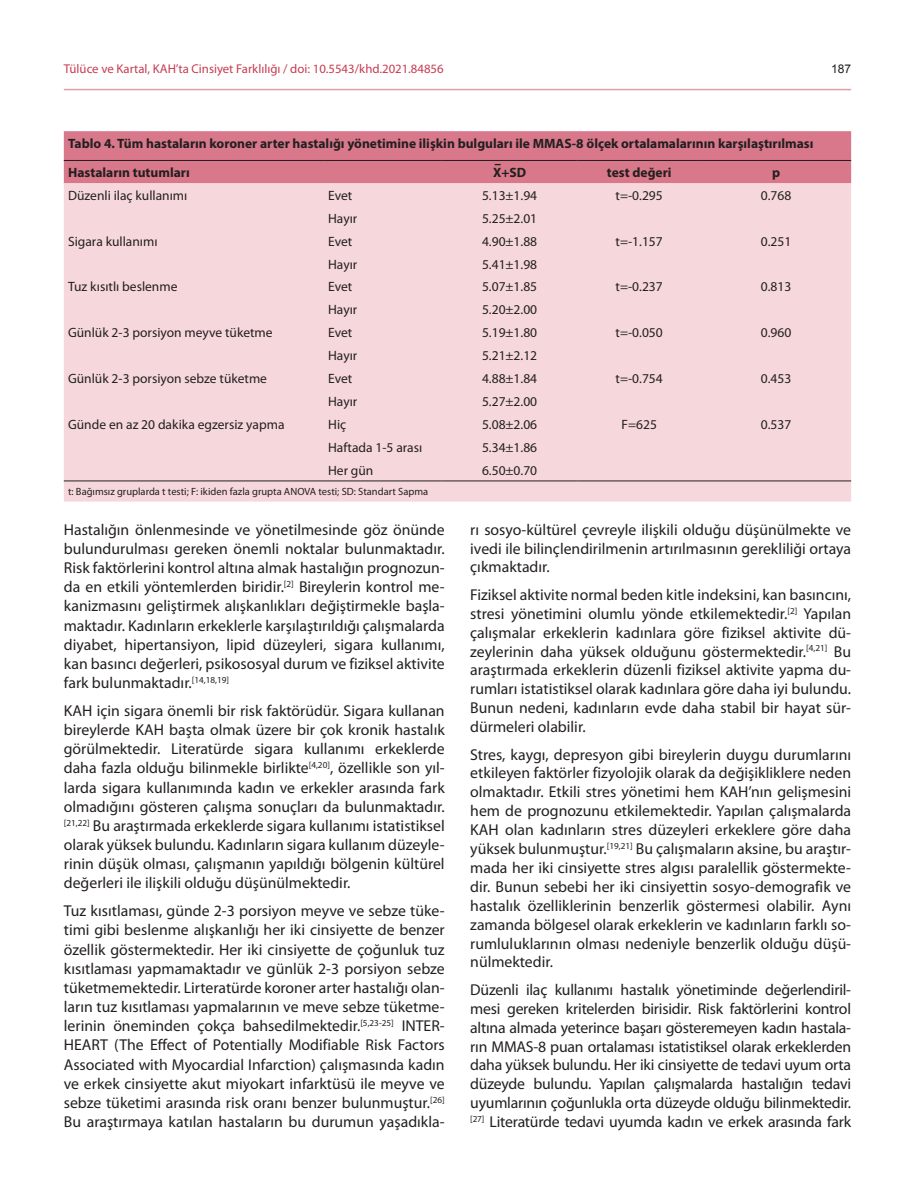
<style>
.page{position:relative;width:915px;height:1191px;background:#fff}
.page>*{position:absolute;margin:0;border:0;box-sizing:border-box;transform-origin:0 0}
.t1{font:15.75px/19.2px "Myriad Pro";color:#231f20;text-align:justify}
.TabloMetin{font:13.5px "Myriad Pro";color:#231f20}
.tablobaşlık{font:700 13.5px "Myriad Pro";color:#231f20}
.t2{font:12.75px "Myriad Pro";color:#c63c51}
.t3{font:12px "Arial";color:#231f20}
.TabloMetin-2{font:10.5px "Myriad Pro";color:#231f20}
</style>
<div class="page">
<hr style="left:64px;top:89px;width:786px;height:1px;background:#e19fa8">
<div style="left:64px;top:131px;width:786px;height:52px;background:#d8788a"></div>
<div style="left:64px;top:183px;width:786px;height:318px;background:#f6d8dc"></div>
<hr style="left:64px;top:480px;width:260px;height:1px;background:#231f20">
<hr style="left:324px;top:480px;width:117px;height:1px;background:#231f20">
<hr style="left:441px;top:480px;width:136px;height:1px;background:#231f20">
<hr style="left:577px;top:480px;width:123px;height:1px;background:#231f20">
<hr style="left:700px;top:480px;width:150px;height:1px;background:#231f20">
<hr style="left:64px;top:160px;width:260px;height:1px;background:#231f20">
<hr style="left:324px;top:160px;width:117px;height:1px;background:#231f20">
<hr style="left:441px;top:160px;width:136px;height:1px;background:#231f20">
<hr style="left:577px;top:160px;width:123px;height:1px;background:#231f20">
<hr style="left:700px;top:160px;width:150px;height:1px;background:#231f20">
<p class="t2" style="left:64px;top:61px;width:381px">Tülüce ve Kartal, KAH’ta Cinsiyet Farklılığı / doi: 10.5543/khd.2021.84856</p>
<p class="t3" style="left:830px;top:60px;width:22px">187</p>
<p class="tablobaşlık" style="left:68px;top:134px;width:746px">Tablo 4. Tüm hastaların koroner arter hastalığı yönetimine ilişkin bulguları ile MMAS-8 ölçek ortalamalarının karşılaştırılması</p>
<p class="tablobaşlık" style="left:68px;top:164px;width:123px">Hastaların tutumları</p>
<p class="tablobaşlık" style="left:493px;top:164px;width:35px">X+SD</p>
<p class="tablobaşlık" style="left:494px;top:155px;width:8px">–</p>
<p class="tablobaşlık" style="left:606px;top:164px;width:66px">test değeri</p>
<p class="tablobaşlık" style="left:771px;top:164px;width:10px">p</p>
<p class="TabloMetin" style="left:68px;top:187px;width:121px">Düzenli ilaç kullanımı</p>
<p class="TabloMetin" style="left:328px;top:187px;width:26px">Evet</p>
<p class="TabloMetin" style="left:482px;top:187px;width:57px">5.13±1.94</p>
<p class="TabloMetin" style="left:615px;top:187px;width:49px">t=-0.295</p>
<p class="TabloMetin" style="left:760px;top:187px;width:32px">0.768</p>
<p class="TabloMetin" style="left:328px;top:210px;width:31px">Hayır</p>
<p class="TabloMetin" style="left:482px;top:210px;width:57px">5.25±2.01</p>
<p class="TabloMetin" style="left:68px;top:233px;width:91px">Sigara kullanımı</p>
<p class="TabloMetin" style="left:328px;top:233px;width:26px">Evet</p>
<p class="TabloMetin" style="left:482px;top:233px;width:57px">4.90±1.88</p>
<p class="TabloMetin" style="left:615px;top:233px;width:49px">t=-1.157</p>
<p class="TabloMetin" style="left:760px;top:233px;width:32px">0.251</p>
<p class="TabloMetin" style="left:328px;top:256px;width:31px">Hayır</p>
<p class="TabloMetin" style="left:482px;top:256px;width:57px">5.41±1.98</p>
<p class="TabloMetin" style="left:68px;top:278px;width:111px">Tuz kısıtlı beslenme</p>
<p class="TabloMetin" style="left:328px;top:278px;width:26px">Evet</p>
<p class="TabloMetin" style="left:482px;top:278px;width:57px">5.07±1.85</p>
<p class="TabloMetin" style="left:615px;top:278px;width:49px">t=-0.237</p>
<p class="TabloMetin" style="left:760px;top:278px;width:32px">0.813</p>
<p class="TabloMetin" style="left:328px;top:301px;width:31px">Hayır</p>
<p class="TabloMetin" style="left:482px;top:301px;width:57px">5.20±2.00</p>
<p class="TabloMetin" style="left:68px;top:324px;width:206px">Günlük 2-3 porsiyon meyve tüketme</p>
<p class="TabloMetin" style="left:328px;top:324px;width:26px">Evet</p>
<p class="TabloMetin" style="left:482px;top:324px;width:57px">5.19±1.80</p>
<p class="TabloMetin" style="left:615px;top:324px;width:49px">t=-0.050</p>
<p class="TabloMetin" style="left:760px;top:324px;width:32px">0.960</p>
<p class="TabloMetin" style="left:328px;top:347px;width:31px">Hayır</p>
<p class="TabloMetin" style="left:482px;top:347px;width:57px">5.21±2.12</p>
<p class="TabloMetin" style="left:68px;top:370px;width:200px">Günlük 2-3 porsiyon sebze tüketme</p>
<p class="TabloMetin" style="left:328px;top:370px;width:26px">Evet</p>
<p class="TabloMetin" style="left:482px;top:370px;width:57px">4.88±1.84</p>
<p class="TabloMetin" style="left:615px;top:370px;width:49px">t=-0.754</p>
<p class="TabloMetin" style="left:760px;top:370px;width:32px">0.453</p>
<p class="TabloMetin" style="left:328px;top:393px;width:31px">Hayır</p>
<p class="TabloMetin" style="left:482px;top:393px;width:57px">5.27±2.00</p>
<p class="TabloMetin" style="left:68px;top:416px;width:218px">Günde en az 20 dakika egzersiz yapma</p>
<p class="TabloMetin" style="left:328px;top:416px;width:20px">Hiç</p>
<p class="TabloMetin" style="left:482px;top:416px;width:57px">5.08±2.06</p>
<p class="TabloMetin" style="left:621px;top:416px;width:37px">F=625</p>
<p class="TabloMetin" style="left:760px;top:416px;width:32px">0.537</p>
<p class="TabloMetin" style="left:328px;top:439px;width:96px">Haftada 1-5 arası</p>
<p class="TabloMetin" style="left:482px;top:439px;width:57px">5.34±1.86</p>
<p class="TabloMetin" style="left:328px;top:462px;width:47px">Her gün</p>
<p class="TabloMetin" style="left:482px;top:462px;width:57px">6.50±0.70</p>
<p class="TabloMetin-2" style="left:68px;top:485px;width:361px">t: Bağımsız gruplarda t testi; F: ikiden fazla grupta ANOVA testi; SD: Standart Sapma</p>
<p class="t1" style="left:64px;top:519px;width:382px">Hastalığın önlenmesinde ve yönetilmesinde göz önünde bulundurulması gereken önemli noktalar bulunmaktadır.<br>Risk faktörlerini kontrol altına almak hastalığın prognozun&shy;da en etkili yöntemlerden biridir.<sup>[2]</sup> Bireylerin kontrol me&shy;kanizmasını geliştirmek alışkanlıkları değiştirmekle başla&shy;maktadır. Kadınların erkeklerle karşılaştırıldığı çalışmalarda diyabet, hipertansiyon, lipid düzeyleri, sigara kullanımı, kan basıncı değerleri, psikososyal durum ve fiziksel aktivite fark bulunmaktadır.<sup>[14,18,19]</sup></p>
<p class="t1" style="left:64px;top:700px;width:382px">KAH için sigara önemli bir risk faktörüdür. Sigara kullanan bireylerde KAH başta olmak üzere bir çok kronik hastalık görülmektedir. Literatürde sigara kullanımı erkeklerde daha fazla olduğu bilinmekle birlikte<sup>[4,20]</sup>, özellikle son yıl&shy;larda sigara kullanımında kadın ve erkekler arasında fark olmadığını gösteren çalışma sonuçları da bulunmaktadır. <sup>[21,22]</sup> Bu araştırmada erkeklerde sigara kullanımı istatistiksel olarak yüksek bulundu. Kadınların sigara kullanım düzeyle&shy;rinin düşük olması, çalışmanın yapıldığı bölgenin kültürel değerleri ile ilişkili olduğu düşünülmektedir.</p>
<p class="t1" style="left:64px;top:901px;width:382px">Tuz kısıtlaması, günde 2-3 porsiyon meyve ve sebze tüke&shy;timi gibi beslenme alışkanlığı her iki cinsiyette de benzer özellik göstermektedir. Her iki cinsiyette de çoğunluk tuz kısıtlaması yapmamaktadır ve günlük 2-3 porsiyon sebze tüketmemektedir. Lirteratürde koroner arter hastalığı olan&shy;ların tuz kısıtlaması yapmalarının ve meve sebze tüketme&shy;lerinin öneminden çokça bahsedilmektedir.<sup>[5,23-25]</sup> INTER-HEART (The Effect of Potentially Modifiable Risk Factors Associated with Myocardial Infarction) çalışmasında kadın ve erkek cinsiyette akut miyokart infarktüsü ile meyve ve sebze tüketimi arasında risk oranı benzer bulunmuştur.<sup>[26] </sup>Bu araştırmaya katılan hastaların bu durumun yaşadıkla-</p>
<p class="t1" style="left:470px;top:519px;width:382px">rı sosyo-kültürel çevreyle ilişkili olduğu düşünülmekte ve ivedi ile bilinçlendirilmenin artırılmasının gerekliliği ortaya çıkmaktadır.</p>
<p class="t1" style="left:470px;top:585px;width:382px">Fiziksel aktivite normal beden kitle indeksini, kan basıncını, stresi yönetimini olumlu yönde etkilemektedir.<sup>[2]</sup> Yapılan çalışmalar erkeklerin kadınlara göre fiziksel aktivite dü&shy;zeylerinin daha yüksek olduğunu göstermektedir.<sup>[4,21]</sup> Bu araştırmada erkeklerin düzenli fiziksel aktivite yapma du&shy;rumları istatistiksel olarak kadınlara göre daha iyi bulundu.<br>Bunun nedeni, kadınların evde daha stabil bir hayat sür&shy;dürmeleri olabilir.</p>
<p class="t1" style="left:470px;top:744px;width:382px">Stres, kaygı, depresyon gibi bireylerin duygu durumlarını etkileyen faktörler fizyolojik olarak da değişikliklere neden olmaktadır. Etkili stres yönetimi hem KAH’nın gelişmesini hem de prognozunu etkilemektedir. Yapılan çalışmalarda KAH olan kadınların stres düzeyleri erkeklere göre daha yüksek bulunmuştur.<sup>[19,21]</sup> Bu çalışmaların aksine, bu araştır&shy;mada her iki cinsiyette stres algısı paralellik göstermekte&shy;dir. Bunun sebebi her iki cinsiyettin sosyo-demografik ve hastalık özelliklerinin benzerlik göstermesi olabilir. Aynı zamanda bölgesel olarak erkeklerin ve kadınların farklı so&shy;rumluluklarının olması nedeniyle benzerlik olduğu düşü&shy;nülmektedir.</p>
<p class="t1" style="left:470px;top:980px;width:382px">Düzenli ilaç kullanımı hastalık yönetiminde değerlendiril&shy;mesi gereken kritelerden birisidir. Risk faktörlerini kontrol altına almada yeterince başarı gösteremeyen kadın hastala&shy;rın MMAS-8 puan ortalaması istatistiksel olarak erkeklerden daha yüksek bulundu. Her iki cinsiyette de tedavi uyum orta düzeyde bulundu. Yapılan çalışmalarda hastalığın tedavi uyumlarının çoğunlukla orta düzeyde olduğu bilinmektedir. <sup>[27]</sup> Literatürde tedavi uyumda kadın ve erkek arasında fark</p>
</div>
